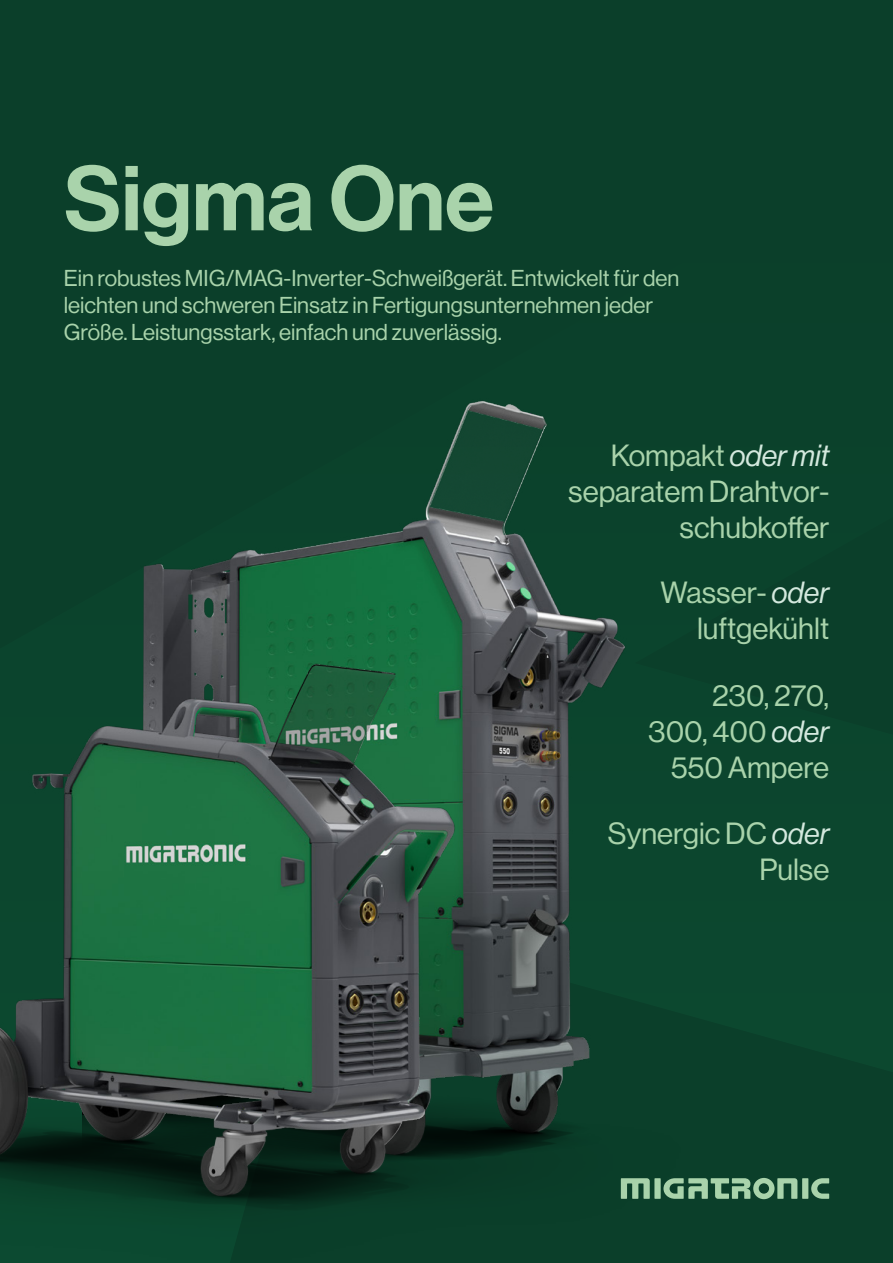
<style>
.page{position:relative;width:893px;height:1263px;background:#0b3f2a}
.page>*{position:absolute;margin:0;border:0;box-sizing:border-box;transform-origin:0 0}
.t1{font:90px "N Haas Grotesk DS Pro 65 Md";color:#a9d3ab}
.t2{font:30px/36px "N Haas Grotesk DS Pro 55 Rg";color:#a9d3ab;text-align:right}
.t3{font:22.5px/27px "N Haas Grotesk DS Pro 55 Rg";color:#a9d3ab}
.s1{font-family:"N Haas Grotesk DS Pro 56 It";color:#d4e9de}
</style>
<div class="page">
<img style="left:0;top:401px;width:826px;height:861px">
<h1 class="t1" style="left:64px;top:147px;width:432px">Sigma One</h1>
<p class="t3" style="left:64px;top:265px;width:617px">Ein robustes MIG/MAG-Inverter-Schweißgerät. Entwickelt für den leichten und schweren Einsatz in Fertigungsunternehmen jeder<br>Größe. Leistungsstark, einfach und zuverlässig.</p>
<h2 class="t2" style="left:568px;top:437px;width:263px">Kompakt <span class="s1">oder mit </span>separatem Drahtvor&shy;schubkoffer</h2>
<h2 class="t2" style="left:661px;top:575px;width:170px">Wasser- <span class="s1">oder </span>luftgekühlt</h2>
<h2 class="t2" style="left:649px;top:678px;width:182px">230, 270,<br>300, 400 <span class="s1">oder<br></span>550 Ampere</h2>
<h2 class="t2" style="left:608px;top:816px;width:223px">Synergic DC <span class="s1">oder<br></span>Pulse</h2>
</div>
